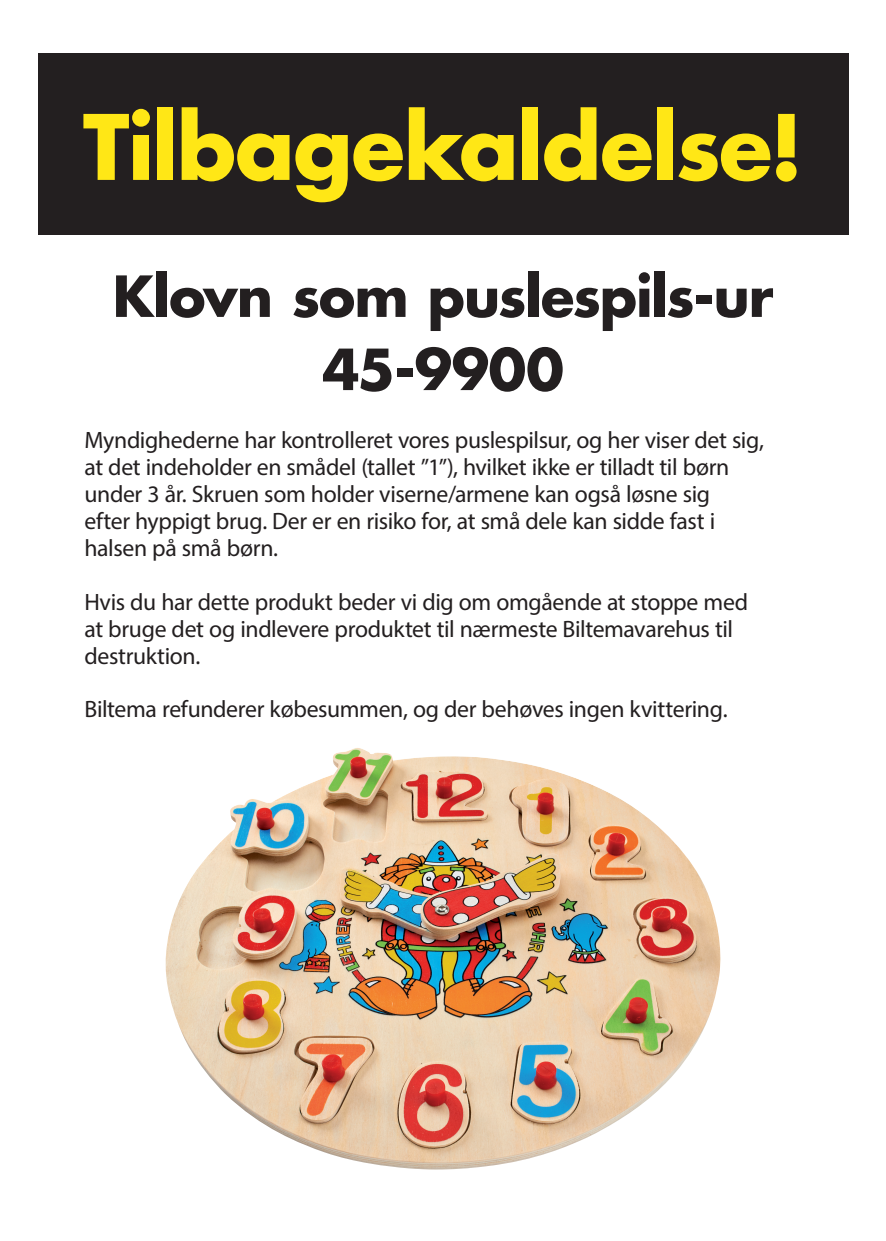
<style>
.page{position:relative;width:886px;height:1241px;background:#fff}
.page>*{position:absolute;margin:0;border:0;box-sizing:border-box;transform-origin:0 0}
.t1{font:700 87.5px "Futura Std";letter-spacing:-.02em;color:#ffe716}
.t2{font:700 55px/73.1px "Futura Std";letter-spacing:-.025em;color:#231f20;text-align:center}
.t3{font:23.75px/26.9px "Myriad Pro";letter-spacing:-.015em;color:#231f20}
</style>
<div class="page">
<div style="left:38px;top:53px;width:810px;height:181px;background:#231f20"></div>
<img style="left:165px;top:748px;width:556px;height:421px">
<h1 class="t1" style="left:83px;top:89px;width:722px">Tilbagekaldelse!</h1>
<h2 class="t2" style="left:113px;top:259px;width:662px">Klovn som puslespils-ur<br>45-9900</h2>
<p class="t3" style="left:84px;top:426px;width:681px">Myndighederne har kontrolleret vores puslespilsur, og her viser det sig, at det indeholder en smådel (tallet ”1”), hvilket ikke er tilladt til børn under 3 år. Skruen som holder viserne/armene kan også løsne sig<br>efter hyppigt brug. Der er en risiko for, at små dele kan sidde fast i halsen på små børn.</p>
<p class="t3" style="left:84px;top:588px;width:665px">Hvis du har dette produkt beder vi dig om omgående at stoppe med at bruge det og indlevere produktet til nærmeste Biltemavarehus til destruktion.</p>
<p class="t3" style="left:84px;top:695px;width:644px">Biltema refunderer købesummen, og der behøves ingen kvittering.</p>
</div>
